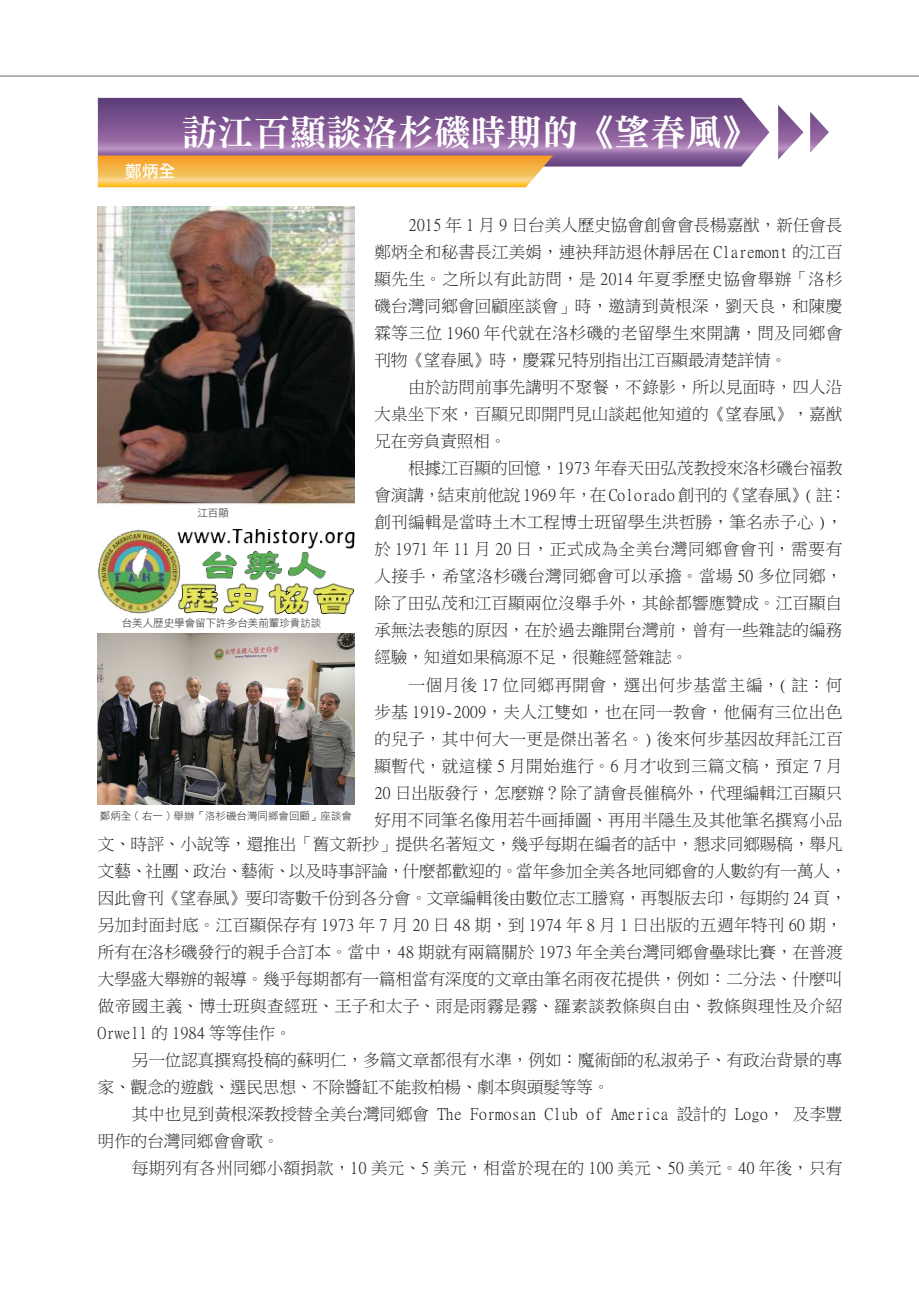
<style>
.page{position:relative;width:919px;height:1289px;background:#fff}
.page>*{position:absolute;margin:0;border:0;box-sizing:border-box;transform-origin:0 0}
.t1{font:36px "DFN Ming XB HK BF";color:#fff}
.t2{font:16.5px/27px "Ming Li U";letter-spacing:.005em;color:#231f20}
.t3{font:16.5px "DF Li Hei Md WIN BF";color:#fff}
.t4{font:10.5px "DF Li Hei Lt WIN BF";color:#231f20}
</style>
<div class="page">
<hr style="left:0;top:75px;width:918px;height:2px;background:#9d9fa2">
<svg style="left:778px;top:105px;width:25px;height:54px"></svg>
<svg style="left:810px;top:112px;width:18px;height:41px"></svg>
<svg style="left:98px;top:98px;width:671px;height:89px;background:#aa818e"></svg>
<img style="left:98px;top:206px;width:256px;height:298px">
<img style="left:98px;top:529px;width:256px;height:85px">
<img style="left:98px;top:633px;width:256px;height:171px">
<p class="t3" style="left:125px;top:163px;width:52px">鄭炳全</p>
<h1 class="t1" style="left:182px;top:114px;width:578px">訪江百顯談洛杉磯時期的《望春風》</h1>
<p class="t4" style="left:197px;top:507px;width:33px">江百顯</p>
<p class="t4" style="left:122px;top:617px;width:201px">台美人歷史學會留下許多台美前輩珍貴訪談</p>
<p class="t2" style="left:374px;top:212px;width:469px;text-align:justify;text-indent:34px">2015 年 1 月 9 日台美人歷史協會創會會長楊嘉猷，新任會長鄭炳全和秘書長江美娟，連袂拜訪退休靜居在 Claremont 的江百顯先生。之所以有此訪問，是 2014 年夏季歷史協會舉辦「洛杉磯台灣同鄉會回顧座談會」時，邀請到黃根深，劉天良，和陳慶霖等三位 1960 年代就在洛杉磯的老留學生來開講，問及同鄉會刊物《望春風》時，慶霖兄特別指出江百顯最清楚詳情。</p>
<p class="t2" style="left:374px;top:374px;width:469px;text-align:justify;text-indent:34px">由於訪問前事先講明不聚餐，不錄影，所以見面時，四人沿大桌坐下來，百顯兄即開門見山談起他知道的《望春風》，嘉猷兄在旁負責照相。</p>
<p class="t2" style="left:374px;top:455px;width:473px;text-indent:34px">根據江百顯的回憶，1973 年春天田弘茂教授來洛杉磯台福教會演講，結束前他說 1969 年，在 Colorado 創刊的《望春風》( 註：創刊編輯是當時土木工程博士班留學生洪哲勝，筆名赤子心 )，於 1971 年 11 月 20 日，正式成為全美台灣同鄉會會刊，需要有人接手，希望洛杉磯台灣同鄉會可以承擔。當場 50 多位同鄉，除了田弘茂和江百顯兩位沒舉手外，其餘都響應贊成。江百顯自承無法表態的原因，在於過去離開台灣前，曾有一些雜誌的編務經驗，知道如果稿源不足，很難經營雜誌。</p>
<p class="t2" style="left:374px;top:671px;width:469px;text-align:justify;text-indent:34px">一個月後 17 位同鄉再開會，選出何步基當主編，( 註：何步基 1919-2009，夫人江雙如，也在同一教會，他倆有三位出色的兒子，其中何大一更是傑出著名。) 後來何步基因故拜託江百顯暫代，就這樣 5 月開始進行。6 月才收到三篇文稿，預定 7 月20 日出版發行，怎麼辦？除了請會長催稿外，代理編輯江百顯只好用不同筆名像用若牛画挿圖、再用半隱生及其他筆名撰寫小品</p>
<p class="t2" style="left:98px;top:830px;width:750px">文、時評、小說等，還推出「舊文新抄」提供名著短文，幾乎每期在編者的話中，懇求同鄉賜稿，舉凡文藝、社團、政治、藝術、以及時事評論，什麼都歡迎的。當年參加全美各地同鄉會的人數約有一萬人，因此會刊《望春風》要印寄數千份到各分會。文章編輯後由數位志工謄寫，再製版去印，每期約 24 頁，另加封面封底。江百顯保存有 1973 年 7 月 20 日 48 期，到 1974 年 8 月 1 日出版的五週年特刊 60 期，所有在洛杉磯發行的親手合訂本。當中，48 期就有兩篇關於 1973 年全美台灣同鄉會壘球比賽，在普渡大學盛大舉辦的報導。幾乎每期都有一篇相當有深度的文章由筆名雨夜花提供，例如：二分法、什麼叫做帝國主義、博士班與查經班、王子和太子、雨是雨霧是霧、羅素談教條與自由、教條與理性及介紹Orwell 的 1984 等等佳作。</p>
<p class="t2" style="left:98px;top:1046px;width:746px;text-indent:34px">另一位認真撰寫投稿的蘇明仁，多篇文章都很有水準，例如：魔術師的私淑弟子、有政治背景的專家、觀念的遊戲、選民思想、不除醬缸不能救柏楊、劇本與頭髮等等。</p>
<p class="t2" style="left:98px;top:1100px;width:746px;text-indent:34px">其中也見到黃根深教授替全美台灣同鄉會 The Formosan Club of America 設計的 Logo， 及李豐明作的台灣同鄉會會歌。</p>
<p class="t2" style="left:132px;top:1154px;width:712px">每期列有各州同鄉小額捐款，10 美元、5 美元，相當於現在的 100 美元、50 美元。40 年後，只有</p>
<p class="t4" style="left:100px;top:810px;width:253px">鄭炳全 ( 右一 ) 舉辦「洛杉磯台灣同鄉會回顧」座談會</p>
</div>
